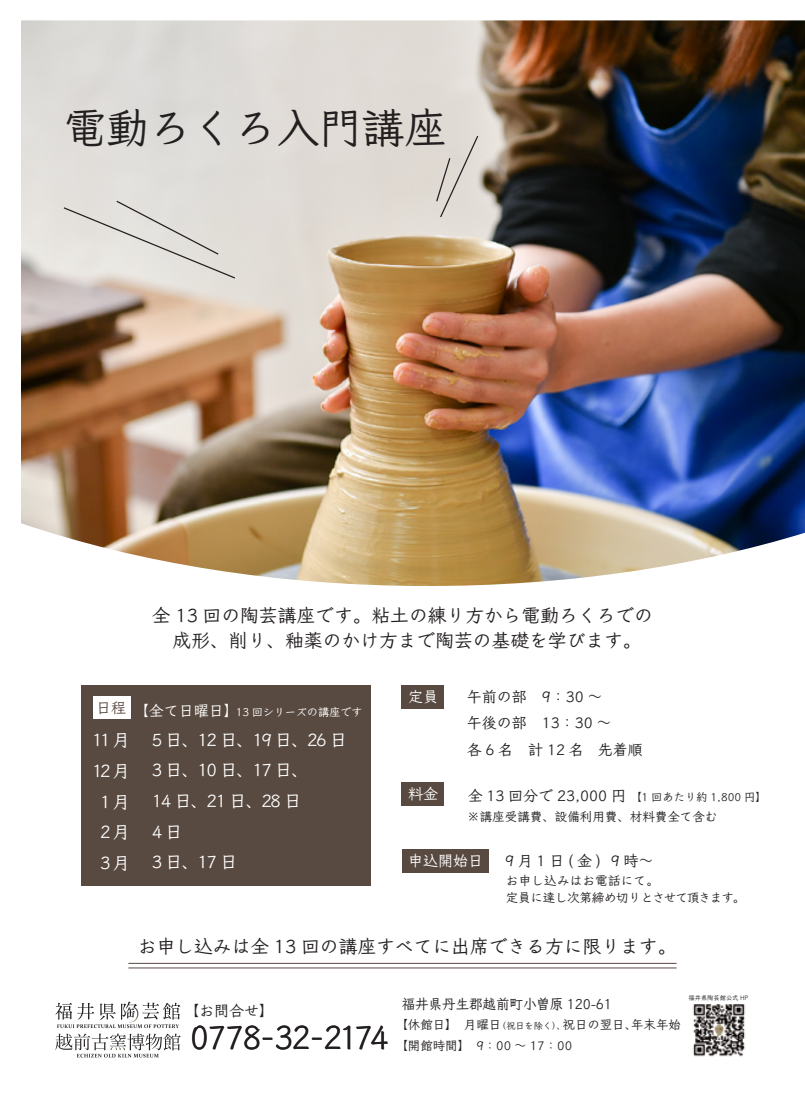
<style>
.page{position:relative;width:805px;height:1113px;background:#fff}
.page>*{position:absolute;margin:0;border:0;box-sizing:border-box;transform-origin:0 0}
.t1{font:42.5px "Klee Pro DB";color:#231f20}
.t2{font:33px "Klee Pro DB";letter-spacing:-.04em;color:#231f20;scale:.95 1}
.t3{font:18.75px/25px "Klee Pro DB";color:#231f20;text-align:center}
.t4{font:17.5px/30.6px "Klee Pro DB";letter-spacing:-.08em;color:#fff}
.t5{font:17.5px/30.6px "Klee Pro DB";letter-spacing:.11em;color:#fff;text-align:center}
.t6{font:15px/26.2px "Klee Pro DB";color:#231f20}
.t7{font:15px "Klee Pro DB";color:#fff}
.t8{font:15px "Klee Pro DB";color:#594a41}
.t9{font:14.12px "Klee Pro DB";color:#231f20;scale:.95 1}
.t10{font:12.5px/16.2px "Klee Pro DB";letter-spacing:-.02em;color:#231f20}
.t11{font:12.5px "Klee Pro DB";color:#231f20}
.t12{font:12.38px/21px "Klee Pro DB";color:#231f20}
.t13{font:11.25px "Klee Pro DB";color:#231f20}
.t14{font:11.25px "Klee Pro DB";letter-spacing:-.02em;color:#fff}
.t15{font:6.25px "Klee Pro DB";color:#231f20}
.s1{font-size:9.12px}
</style>
<div class="page">
<div style="left:81px;top:685px;width:290px;height:200px;background:#594a41"></div>
<img style="left:21px;top:20px;width:783px;height:566px">
<img style="left:693px;top:1004px;width:52px;height:53px">
<svg style="left:55px;top:1001px;width:125px;height:56px"></svg>
<div style="left:62px;top:200px;width:174px;height:80px;background:#e4e1dc"></div>
<svg style="left:435px;top:134px;width:44px;height:85px;background:#d8d2cc"></svg>
<div style="left:93px;top:696px;width:37px;height:23px;background:#fff"></div>
<div style="left:401px;top:685px;width:42px;height:24px;background:#594a41"></div>
<div style="left:401px;top:781px;width:42px;height:24px;background:#594a41"></div>
<div style="left:401px;top:848px;width:87px;height:24px;background:#594a41"></div>
<hr style="left:128px;top:963px;width:548px;height:1px;background:#594a41">
<hr style="left:128px;top:967px;width:548px;height:1px;background:#594a41">
<h1 class="t1" style="left:64px;top:101px;width:384px">電動ろくろ入門講座</h1>
<p class="t3" style="left:152px;top:602px;width:502px">全 13 回の陶芸講座です。粘土の練り方から電動ろくろでの成形、削り、釉薬のかけ方まで陶芸の基礎を学びます。</p>
<p class="t8" style="left:96px;top:698px;width:31px">日程</p>
<p class="t7" style="left:134px;top:700px;width:107px">【全て日曜日】</p>
<p class="t14" style="left:236px;top:704px;width:128px">13 回シリーズの講座です</p>
<p class="t5" style="left:92px;top:724px;width:39px">11月<br>12月<br>1月<br>2月<br>3月</p>
<p class="t4" style="left:152px;top:723px;width:197px">5 日、12 日、19 日、26 日<br>3 日、10 日、17 日、<br>14 日、21 日、28 日<br>4日<br>3 日、17 日</p>
<p class="t7" style="left:408px;top:687px;width:31px">定員</p>
<p class="t7" style="left:408px;top:784px;width:31px">料金</p>
<p class="t6" style="left:466px;top:683px;width:146px">午前の部　9：30 ～午後の部　13：30 ～各6名　計12名</p>
<p class="t6" style="left:467px;top:781px;width:160px">全 13 回分で 23,000 円</p>
<p class="t6" style="left:597px;top:735px;width:46px">先着順</p>
<p class="t13" style="left:630px;top:789px;width:138px">【1 回あたり約 1,800 円】</p>
<p class="t11" style="left:467px;top:808px;width:251px">※講座受講費、設備利用費、材料費全て含む</p>
<p class="t7" style="left:408px;top:851px;width:76px">申込開始日</p>
<p class="t6" style="left:505px;top:847px;width:150px">9月1日(金) 9時～</p>
<p class="t10" style="left:506px;top:872px;width:241px">お申し込みはお電話にて。<br>定員に達し次第締め切りとさせて頂きます。</p>
<p class="t3" style="left:138px;top:933px;width:540px">お申し込みは全 13 回の講座すべてに出席できる方に限ります。</p>
<p class="t6" style="left:184px;top:996px;width:91px">【お問合せ】</p>
<p class="t9" style="left:401px;top:994px;width:223px">福井県丹生郡越前町小曽原 120-61</p>
<p class="t12" style="left:395px;top:1014px;width:287px">【休館日】　月曜日<span class="s1">（祝日を除く）、</span>祝日の翌日、年末年始【開館時間】　9：00 ～ 17：00</p>
<h2 class="t2" style="left:190px;top:1015px;width:211px">0778-32-2174</h2>
<p class="t15" style="left:688px;top:993px;width:61px">福井県陶芸館公式 HP</p>
</div>
